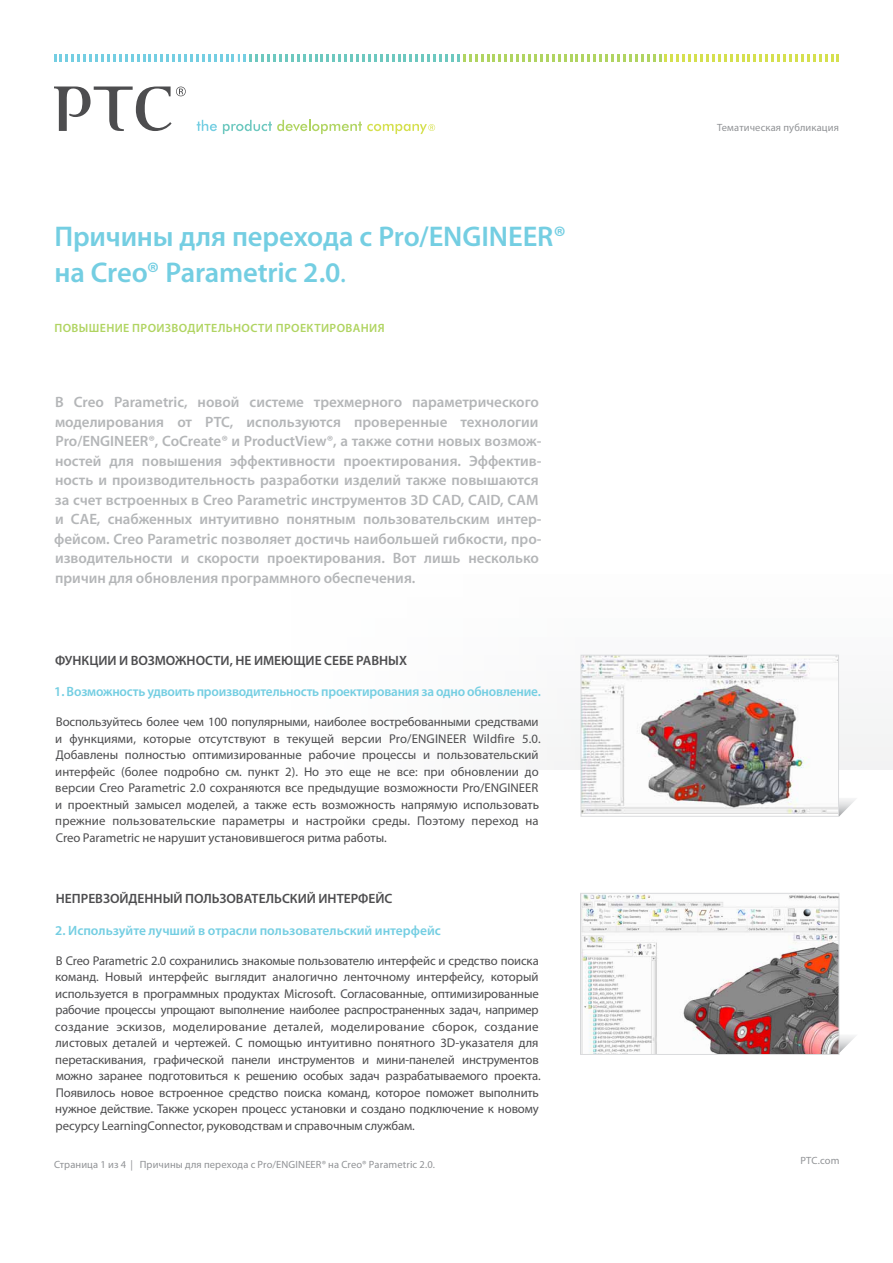
<style>
.page{position:relative;width:893px;height:1263px;background:#fff}
.page>*{position:absolute;margin:0;border:0;box-sizing:border-box;transform-origin:0 0}
.t1{font:600 28.5px/35.7px "Myriad Pro";letter-spacing:-.005em;color:#74cee2}
.t2{font:600 15px/19.5px "Myriad Pro";color:#b4b6b8}
.t3{font:600 13.5px "Myriad Pro";letter-spacing:-.015em;color:#74cee2}
.t4{font:600 13.5px "Myriad Pro";color:#4d4d4f}
.t5{font:12.75px/16.5px "Myriad Pro";letter-spacing:-.005em;color:#4d4d4f}
.t6{font:600 12px "Myriad Pro";letter-spacing:.03em;color:#b0d461}
.t7{font:10.5px "Myriad Pro";letter-spacing:.01em;color:#919396}
.s1{font-weight:400}
</style>
<div class="page">
<svg style="left:197px;top:120px;width:20px;height:11px"></svg>
<svg style="left:54px;top:54px;width:785px;height:8px"></svg>
<svg style="left:54px;top:87px;width:132px;height:44px"></svg>
<svg style="left:223px;top:120px;width:212px;height:14px"></svg>
<img style="left:839px;top:798px;width:17px;height:19px">
<img style="left:582px;top:657px;width:255px;height:157px">
<div style="left:580px;top:655px;width:259px;height:162px;border:1px solid #dadbdd"></div>
<img style="left:839px;top:1034px;width:16px;height:19px">
<img style="left:582px;top:895px;width:255px;height:158px">
<div style="left:580px;top:893px;width:259px;height:162px;border:1px solid #dadbdd"></div>
<h1 class="t1" style="left:54px;top:218px;width:513px">Причины для перехода с Pro/ENGINEER® на Creo® Parametric 2.0<span class="s1">.</span></h1>
<p class="t6" style="left:54px;top:320px;width:332px">ПОВЫШЕНИЕ ПРОИЗВОДИТЕЛЬНОСТИ ПРОЕКТИРОВАНИЯ</p>
<p class="t2" style="left:54px;top:392px;width:489px">В Creo Parametric, новой системе трехмерного параметрического моделирования от PTC, используются проверенные технологии Pro/ENGINEER®, CoCreate® и ProductView®, а также сотни новых возмож&shy;ностей для повышения эффективности проектирования. Эффектив&shy;ность и производительность разработки изделий также повышаются за счет встроенных в Creo Parametric инструментов 3D CAD, CAID, CAM и CAE, снабженных интуитивно понятным пользовательским интер&shy;фейсом. Creo Parametric позволяет достичь наибольшей гибкости, про&shy;изводительности и скорости проектирования. Вот лишь несколько причин для обновления программного обеспечения.</p>
<p class="t4" style="left:55px;top:652px;width:354px">ФУНКЦИИ И ВОЗМОЖНОСТИ, НЕ ИМЕЮЩИЕ СЕБЕ РАВНЫХ</p>
<p class="t3" style="left:54px;top:683px;width:488px">1. Возможность удвоить производительность проектирования за одно обновление.</p>
<p class="t5" style="left:55px;top:714px;width:487px">Воспользуйтесь более чем 100 популярными, наиболее востребованными средствами и функциями, которые отсутствуют в текущей версии Pro/ENGINEER Wildfire 5.0.<br>Добавлены полностью оптимизированные рабочие процессы и пользовательский интерфейс (более подробно см. пункт 2). Но это еще не все: при обновлении до версии Creo Parametric 2.0 сохраняются все предыдущие возможности Pro/ENGINEER и проектный замысел моделей, а также есть возможность напрямую использовать прежние пользовательские параметры и настройки среды. Поэтому переход на Creo Parametric не нарушит установившегося ритма работы.</p>
<p class="t4" style="left:56px;top:890px;width:338px">НЕПРЕВЗОЙДЕННЫЙ ПОЛЬЗОВАТЕЛЬСКИЙ ИНТЕРФЕЙС</p>
<p class="t3" style="left:55px;top:921px;width:387px">2. Используйте лучший в отрасли пользовательский интерфейс</p>
<p class="t5" style="left:55px;top:952px;width:488px">В Creo Parametric 2.0 сохранились знакомые пользователю интерфейс и средство поиска команд. Новый интерфейс выглядит аналогично ленточному интерфейсу, который используется в программных продуктах Microsoft. Согласованные, оптимизированные рабочие процессы упрощают выполнение наиболее распространенных задач, например создание эскизов, моделирование деталей, моделирование сборок, создание листовых деталей и чертежей. С помощью интуитивно понятного 3D-указателя для перетаскивания, графической панели инструментов и мини-панелей инструментов можно заранее подготовиться к решению особых задач разрабатываемого проекта.<br>Появилось новое встроенное средство поиска команд, которое поможет выполнить нужное действие. Также ускорен процесс установки и создано подключение к новому ресурсу LearningConnector, руководствам и справочным службам.</p>
<p class="t7" style="left:717px;top:121px;width:123px">Тематическая публикация</p>
<p class="t7" style="left:54px;top:1158px;width:383px">Страница 1 из 4 | Причины для перехода с Pro/ENGINEER® на Creo® Parametric 2.0.</p>
<p class="t7" style="left:800px;top:1154px;width:41px">PTC.com</p>
</div>
